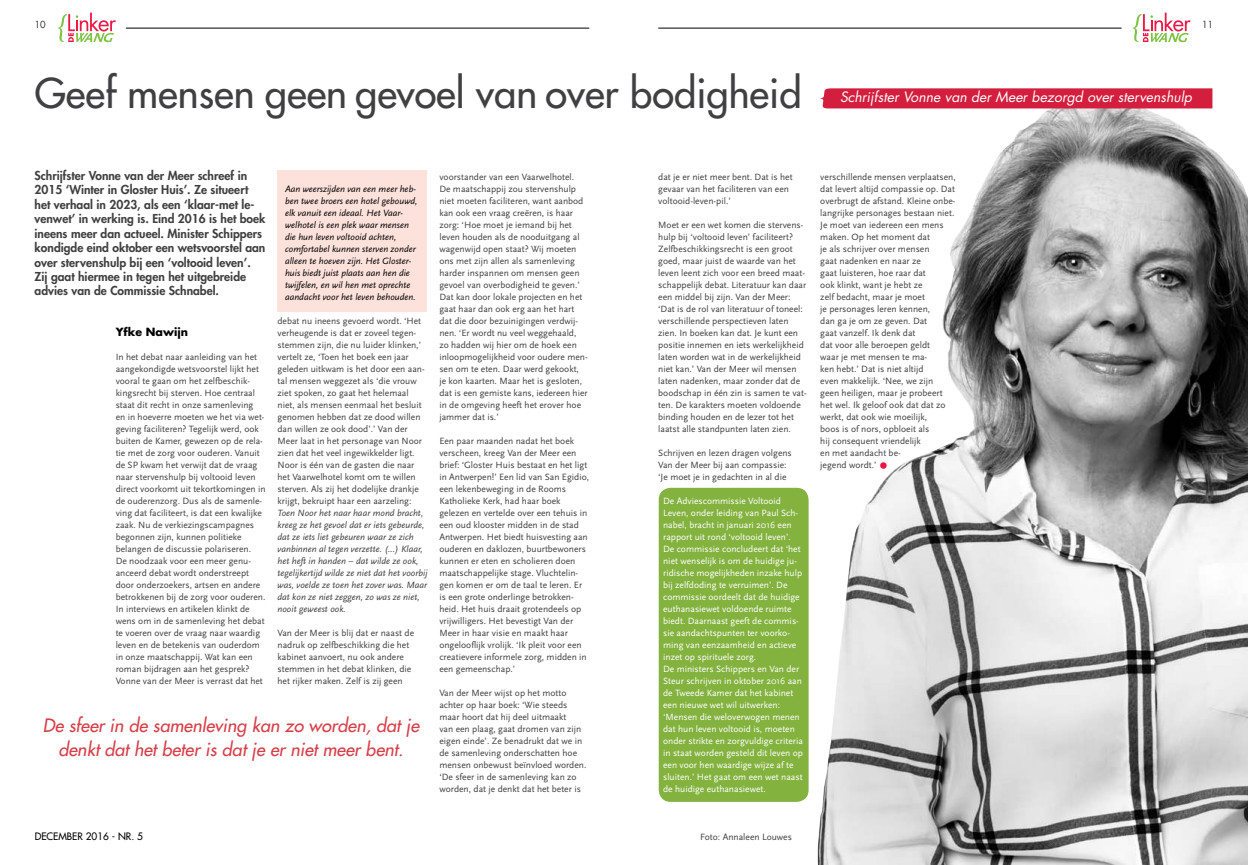
<style>
.page{position:relative;width:1248px;height:865px;background:#fff}
.page>*{position:absolute;margin:0;border:0;box-sizing:border-box;transform-origin:0 0}
.t1{font:500 40px "Futura Std";color:#404042}
.t2{font:italic 500 18px/24px "Futura Std";color:#d73f49;text-align:center}
.t3{font:italic 14px "Futura Std";color:#fff}
.t4{font:800 12px/14.4px "Futura Std";color:#404042}
.t5{font:700 11px "Futura Std";color:#000}
.t6{font:500 10px "Futura Std";color:#000}
.t7{font:9.5px/12px "Scala Sans";color:#404042}
.t8{font:9.5px/12px "Scala Sans";color:#fff}
.t9{font:italic 9.5px/12px "Scala Sans";color:#000}
.t10{font:italic 9.5px/12px "Scala Sans";color:#404042}
.t11{font:500 9.5px "Futura Std";color:#404042}
</style>
<div class="page">
<svg style="left:58px;top:13px;width:58px;height:29px"></svg>
<hr style="left:126px;top:28px;width:463px;height:1px;background:#000">
<svg style="left:1132px;top:13px;width:58px;height:29px"></svg>
<hr style="left:658px;top:28px;width:463px;height:1px;background:#000">
<img style="left:817px;top:108px;width:430px;height:757px">
<div style="left:820px;top:88px;width:393px;height:20px;background:#d41e3d"></div>
<div style="left:277px;top:170px;width:150px;height:142px;background:#fde1db"></div>
<div style="left:658px;top:488px;width:150px;height:313px;background:#83b23f;border-radius:12px"></div>
<div style="left:880px;top:462px;width:6px;height:7px;background:#ed1746;border-radius:50%"></div>
<p class="t11" style="left:35px;top:19px;width:12px">10</p>
<p class="t11" style="left:1202px;top:19px;width:12px">11</p>
<h1 class="t1" style="left:35px;top:68px;width:768px">Geef mensen geen gevoel van over bodigheid</h1>
<h3 class="t3" style="left:840px;top:88px;width:353px">Schrijfster Vonne van der Meer bezorgd over stervenshulp</h3>
<p class="t4" style="left:35px;top:168px;width:232px">Schrijfster Vonne van der Meer schreef in 2015 ‘Winter in Gloster Huis’. Ze situeert het verhaal in 2023, als een ‘klaar-met le&shy;venwet’ in werking is. Eind 2016 is het boek ineens meer dan actueel. Minister Schippers kondigde eind oktober een wetsvoorstel aan over stervenshulp bij een ‘voltooid leven’.<br>Zij gaat hiermee in tegen het uitgebreide advies van de Commissie Schnabel.</p>
<p class="t5" style="left:116px;top:325px;width:74px">Yfke Nawijn</p>
<p class="t7" style="left:116px;top:351px;width:151px">In het debat naar aanleiding van het aangekondigde wetsvoorstel lijkt het vooral te gaan om het zelfbeschik&shy;kingsrecht bij sterven. Hoe centraal staat dit recht in onze samenleving<br>en in hoeverre moeten we het via wet&shy;geving faciliteren? Tegelijk werd, ook buiten de Kamer, gewezen op de rela&shy;tie met de zorg voor ouderen. Vanuit de SP kwam het verwijt dat de vraag naar stervenshulp bij voltooid leven direct voorkomt uit tekortkomingen in de ouderenzorg. Dus als de samenle&shy;ving dat faciliteert, is dat een kwalijke zaak. Nu de verkiezingscampagnes begonnen zijn, kunnen politieke belangen de discussie polariseren.<br>De noodzaak voor een meer genu&shy;anceerd debat wordt onderstreept door onderzoekers, artsen en andere betrokkenen bij de zorg voor ouderen.<br>In interviews en artikelen klinkt de wens om in de samenleving het debat te voeren over de vraag naar waardig leven en de betekenis van ouderdom in onze maatschappij. Wat kan een roman bijdragen aan het gesprek?<br>Vonne van der Meer is verrast dat het</p>
<p class="t9" style="left:285px;top:183px;width:134px">Aan weerszijden van een meer heb&shy;ben twee broers een hotel gebouwd, elk vanuit een ideaal. Het Vaar&shy;welhotel is een plek waar mensen die hun leven voltooid achten, comfortabel kunnen sterven zonder alleen te hoeven zijn. Het Gloster&shy;huis biedt juist plaats aan hen die twijfelen, en wil hen met oprechte aandacht voor het leven behouden.</p>
<p class="t7" style="left:277px;top:315px;width:149px">debat nu ineens gevoerd wordt. ‘Het verheugende is dat er zoveel tegen&shy;stemmen zijn, die nu luider klinken,’ vertelt ze, ‘Toen het boek een jaar geleden uitkwam is het door een aan&shy;tal mensen weggezet als ‘die vrouw ziet spoken, zo gaat het helemaal niet, als mensen eenmaal het besluit genomen hebben dat ze dood willen dan willen ze ook dood’.’ Van der Meer laat in het personage van Noor zien dat het veel ingewikkelder ligt.<br>Noor is één van de gasten die naar het Vaarwelhotel komt om te willen sterven. Als zij het dodelijke drankje krijgt, bekruipt haar een aarzeling:</p>
<p class="t10" style="left:277px;top:507px;width:151px">Toen Noor het naar haar mond bracht, kreeg ze het gevoel dat er iets gebeurde, dat ze iets liet gebeuren waar ze zich vanbinnen al tegen verzette. (...) Klaar, het heft in handen – dat wilde ze ook, tegelijkertijd wilde ze niet dat het voorbij was, voelde ze toen het zover was. Maar dat kon ze niet zeggen, zo was ze niet, nooit geweest ook.</p>
<p class="t7" style="left:277px;top:627px;width:138px">Van der Meer is blij dat er naast de nadruk op zelfbeschikking die het kabinet aanvoert, nu ook andere stemmen in het debat klinken, die het rijker maken. Zelf is zij geen</p>
<h2 class="t2" style="left:43px;top:714px;width:378px">De sfeer in de samenleving kan zo worden, dat je denkt dat het beter is dat je er niet meer bent.</h2>
<p class="t7" style="left:439px;top:171px;width:150px">voorstander van een Vaarwelhotel.<br>De maatschappij zou stervenshulp niet moeten faciliteren, want aanbod kan ook een vraag creëren, is haar zorg: ‘Hoe moet je iemand bij het leven houden als de nooduitgang al wagenwijd open staat? Wij moeten ons met zijn allen als samenleving harder inspannen om mensen geen gevoel van overbodigheid te geven.’ Dat kan door lokale projecten en het gaat haar dan ook erg aan het hart dat die door bezuinigingen verdwij&shy;nen. ‘Er wordt nu veel weggehaald, zo hadden wij hier om de hoek een inloopmogelijkheid voor oudere men&shy;sen om te eten. Daar werd gekookt, je kon kaarten. Maar het is gesloten, dat is een gemiste kans, iedereen hier in de omgeving heeft het erover hoe jammer dat is.’</p>
<p class="t7" style="left:439px;top:435px;width:151px">Een paar maanden nadat het boek verscheen, kreeg Van der Meer een brief: ‘Gloster Huis bestaat en het ligt in Antwerpen!’ Een lid van San Egidio, een lekenbeweging in de Rooms Katholieke Kerk, had haar boek gelezen en vertelde over een tehuis in een oud klooster midden in de stad Antwerpen. Het biedt huisvesting aan ouderen en daklozen, buurtbewoners kunnen er eten en scholieren doen maatschappelijke stage. Vluchtelin&shy;gen komen er om de taal te leren. Er is een grote onderlinge betrokken&shy;heid. Het huis draait grotendeels op vrijwilligers. Het bevestigt Van der Meer in haar visie en maakt haar ongelooflijk vrolijk. ‘Ik pleit voor een creatievere informele zorg, midden in een gemeenschap.’</p>
<p class="t7" style="left:439px;top:687px;width:148px">Van der Meer wijst op het motto achter op haar boek: ‘Wie steeds maar hoort dat hij deel uitmaakt<br>van een plaag, gaat dromen van zijn eigen einde’. Ze benadrukt dat we in de samenleving onderschatten hoe mensen onbewust beïnvloed worden. ‘De sfeer in de samenleving kan zo worden, dat je denkt dat het beter is</p>
<p class="t6" style="left:35px;top:830px;width:110px">december 2016 - nr. 5</p>
<p class="t7" style="left:658px;top:171px;width:136px">dat je er niet meer bent. Dat is het gevaar van het faciliteren van een voltooid-leven-pil.’</p>
<p class="t7" style="left:658px;top:219px;width:150px">Moet er een wet komen die stervens&shy;hulp bij ‘voltooid leven’ faciliteert?<br>Zelfbeschikkingsrecht is een groot goed, maar juist de waarde van het leven leent zich voor een breed maat&shy;schappelijk debat. Literatuur kan daar een middel bij zijn. Van der Meer: ‘Dat is de rol van literatuur of toneel: verschillende perspectieven laten zien. In boeken kan dat. Je kunt een positie innemen en iets werkelijkheid laten worden wat in de werkelijkheid niet kan.’ Van der Meer wil mensen laten nadenken, maar zonder dat de boodschap in één zin is samen te vat&shy;ten. De karakters moeten voldoende binding houden en de lezer tot het laatst alle standpunten laten zien.</p>
<p class="t7" style="left:658px;top:447px;width:135px">Schrijven en lezen dragen volgens<br>Van der Meer bij aan compassie: ‘Je moet je in gedachten in al die</p>
<p class="t8" style="left:663px;top:495px;width:141px">De Adviescommissie Voltooid<br>Leven, onder leiding van Paul Sch&shy;nabel, bracht in januari 2016 een rapport uit rond ‘voltooid leven’.<br>De commissie concludeert dat ‘het niet wenselijk is om de huidige ju&shy;ridische mogelijkheden inzake hulp bij zelfdoding te verruimen’. De commissie oordeelt dat de huidige euthanasiewet voldoende ruimte biedt. Daarnaast geeft de commis&shy;sie aandachtspunten ter voorko&shy;ming van eenzaamheid en actieve inzet op spirituele zorg.<br>De ministers Schippers en Van der<br>Steur schrijven in oktober 2016 aan de Tweede Kamer dat het kabinet een nieuwe wet wil uitwerken: ‘Mensen die weloverwogen menen dat hun leven voltooid is, moeten onder strikte en zorgvuldige criteria in staat worden gesteld dit leven op een voor hen waardige wijze af te sluiten.’ Het gaat om een wet naast de huidige euthanasiewet.</p>
<p class="t7" style="left:700px;top:831px;width:93px">Foto: Annaleen Louwes</p>
<p class="t7" style="left:820px;top:171px;width:137px">verschillende mensen verplaatsen, dat levert altijd compassie op. Dat overbrugt de afstand. Kleine onbe&shy;langrijke personages bestaan niet.<br>Je moet van iedereen een mens maken. Op het moment dat<br>je als schrijver over mensen<br>gaat nadenken en naar ze<br>gaat luisteren, hoe raar dat<br>ook klinkt, want je hebt ze<br>zelf bedacht, maar je moet<br>je personages leren kennen,<br>dan ga je om ze geven. Dat<br>gaat vanzelf. Ik denk dat<br>dat voor alle beroepen geldt<br>waar je met mensen te ma-<br>ken hebt.’ Dat is niet altijd<br>even makkelijk. ‘Nee, we zijn<br>geen heiligen, maar je probeert het wel. Ik geloof ook dat dat zo werkt, dat ook wie moeilijk,<br>boos is of nors, opbloeit als<br>hij consequent vriendelijk<br>en met aandacht be-<br>jegend wordt.’</p>
</div>
